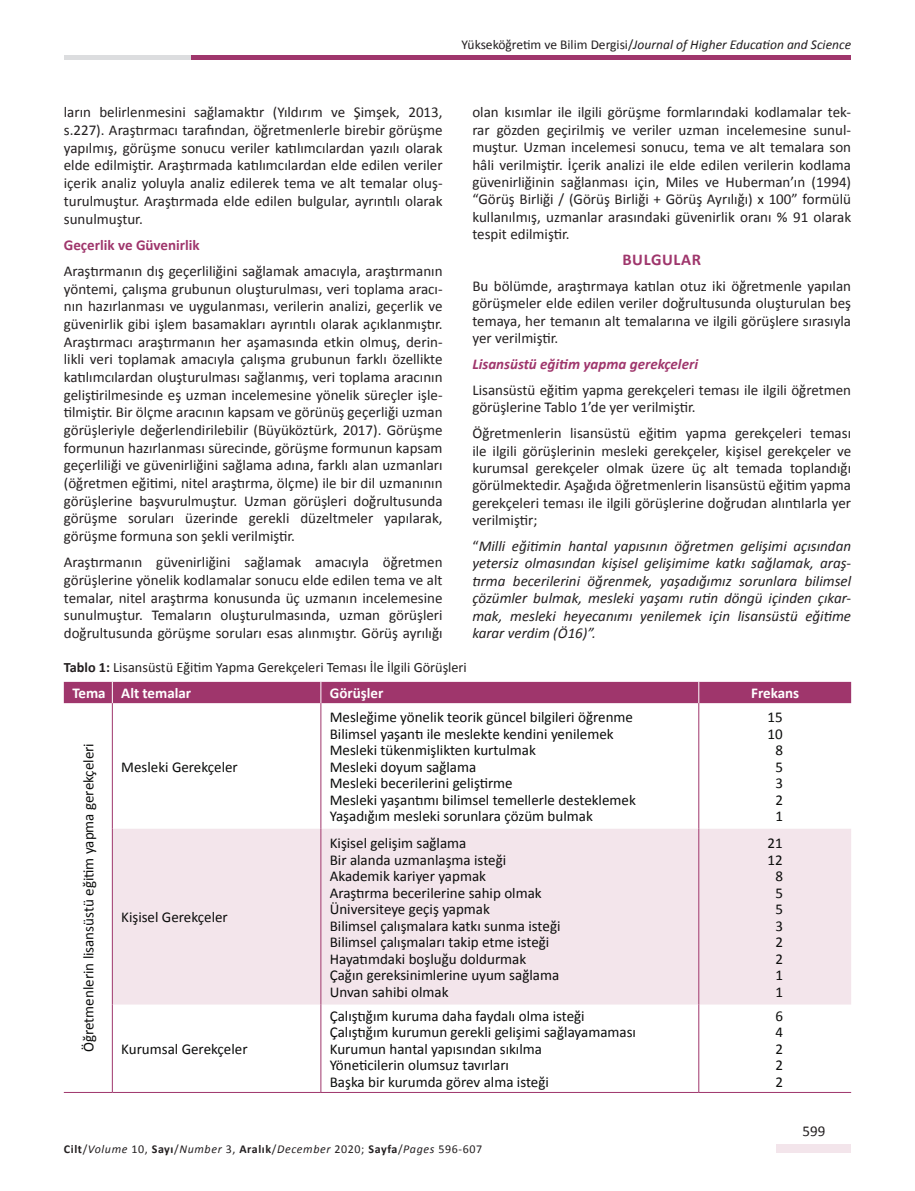
<style>
.page{position:relative;width:915px;height:1191px;background:#fff}
.page>*{position:absolute;margin:0;border:0;box-sizing:border-box;transform-origin:0 0}
.t1{font:700 16.5px "Calibri";letter-spacing:.04em;color:#9f366c}
.t2{font:15px/17.7px "Calibri";color:#231f20;text-align:justify}
.t3{font:15px/16.5px "Calibri";color:#0b0c0b}
.t4{font:italic 15px/17.4px "Calibri";color:#231f20;text-align:justify}
.t5{font:italic 700 15px "Calibri";color:#9f366c}
.t6{font:700 15px "Calibri";color:#fff}
.t7{font:700 15px "Calibri";color:#9f366c}
.t8{font:14.25px "Calibri";color:#231f20}
.t9{font:italic 13.5px "Calibri";color:#231f20}
.t10{font:italic 12px "Calibri";letter-spacing:.05em;color:#231f20}
.s1{font-style:normal}
.s2{font-weight:700}
.s3{font-weight:700;font-style:normal}
</style>
<div class="page">
<div style="left:776px;top:1144px;width:74px;height:8px;background:#f3e5eb"></div>
<div style="left:64px;top:55px;width:132px;height:5px;background:#dcdddf"></div>
<div style="left:191px;top:55px;width:659px;height:5px;background:#9f366c"></div>
<div style="left:113px;top:828px;width:737px;height:176px;background:#f3e5eb"></div>
<div style="left:64px;top:682px;width:786px;height:21px;background:#9f366c"></div>
<hr style="left:112px;top:703px;width:1px;height:125px;background:#9f366c">
<hr style="left:320px;top:703px;width:1px;height:125px;background:#9f366c">
<hr style="left:698px;top:703px;width:1px;height:125px;background:#9f366c">
<hr style="left:112px;top:828px;width:1px;height:176px;background:#9f366c">
<hr style="left:320px;top:828px;width:1px;height:176px;background:#9f366c">
<hr style="left:698px;top:828px;width:1px;height:176px;background:#9f366c">
<hr style="left:112px;top:1004px;width:1px;height:88px;background:#9f366c">
<hr style="left:320px;top:1004px;width:1px;height:88px;background:#9f366c">
<hr style="left:698px;top:1004px;width:1px;height:88px;background:#9f366c">
<hr style="left:64px;top:1092px;width:48px;height:1px;background:#9f366c">
<hr style="left:112px;top:1092px;width:209px;height:1px;background:#9f366c">
<hr style="left:321px;top:1092px;width:377px;height:1px;background:#9f366c">
<hr style="left:698px;top:1092px;width:152px;height:1px;background:#9f366c">
<p class="t9" style="left:461px;top:36px;width:391px"><span class="s1">Yükseköğretim ve Bilim Dergisi/</span>Journal of Higher Education and Science</p>
<p class="t2" style="left:64px;top:104px;width:380px">ların belirlenmesini sağlamaktır (Yıldırım ve Şimşek, 2013, s.227). Araştırmacı tarafından, öğretmenlerle birebir görüşme yapılmış, görüşme sonucu veriler katılımcılardan yazılı olarak elde edilmiştir. Araştırmada katılımcılardan elde edilen veriler içerik analiz yoluyla analiz edilerek tema ve alt temalar oluş&shy;turulmuştur. Araştırmada elde edilen bulgular, ayrıntılı olarak sunulmuştur.</p>
<p class="t7" style="left:64px;top:235px;width:137px">Geçerlik ve Güvenirlik</p>
<p class="t2" style="left:64px;top:262px;width:380px">Araştırmanın dış geçerliliğini sağlamak amacıyla, araştırmanın yöntemi, çalışma grubunun oluşturulması, veri toplama aracı&shy;nın hazırlanması ve uygulanması, verilerin analizi, geçerlik ve güvenirlik gibi işlem basamakları ayrıntılı olarak açıklanmıştır.<br>Araştırmacı araştırmanın her aşamasında etkin olmuş, derin&shy;likli veri toplamak amacıyla çalışma grubunun farklı özellikte katılımcılardan oluşturulması sağlanmış, veri toplama aracının geliştirilmesinde eş uzman incelemesine yönelik süreçler işle&shy;tilmiştir. Bir ölçme aracının kapsam ve görünüş geçerliği uzman görüşleriyle değerlendirilebilir (Büyüköztürk, 2017). Görüşme formunun hazırlanması sürecinde, görüşme formunun kapsam geçerliliği ve güvenirliğini sağlama adına, farklı alan uzmanları (öğretmen eğitimi, nitel araştırma, ölçme) ile bir dil uzmanının görüşlerine başvurulmuştur. Uzman görüşleri doğrultusunda görüşme soruları üzerinde gerekli düzeltmeler yapılarak, görüşme formuna son şekli verilmiştir.</p>
<p class="t2" style="left:64px;top:553px;width:380px">Araştırmanın güvenirliğini sağlamak amacıyla öğretmen görüşlerine yönelik kodlamalar sonucu elde edilen tema ve alt temalar, nitel araştırma konusunda üç uzmanın incelemesine sunulmuştur. Temaların oluşturulmasında, uzman görüşleri doğrultusunda görüşme soruları esas alınmıştır. Görüş ayrılığı</p>
<p class="t8" style="left:64px;top:658px;width:404px"><span class="s2">Tablo 1:</span> Lisansüstü Eğitim Yapma Gerekçeleri Teması İle İlgili Görüşleri</p>
<p class="t6" style="left:72px;top:683px;width:120px">Tema Alt temalar</p>
<p class="t6" style="left:329px;top:683px;width:55px">Görüşler</p>
<p class="t6" style="left:750px;top:683px;width:50px">Frekans</p>
<p class="t2" style="left:472px;top:104px;width:380px">olan kısımlar ile ilgili görüşme formlarındaki kodlamalar tek&shy;rar gözden geçirilmiş ve veriler uzman incelemesine sunul&shy;muştur. Uzman incelemesi sonucu, tema ve alt temalara son hâli verilmiştir. İçerik analizi ile elde edilen verilerin kodlama güvenirliğinin sağlanması için, Miles ve Huberman’ın (1994) “Görüş Birliği / (Görüş Birliği + Görüş Ayrılığı) x 100” formülü kullanılmış, uzmanlar arasındaki güvenirlik oranı % 91 olarak tespit edilmiştir.</p>
<p class="t1" style="left:622px;top:249px;width:80px">BULGULAR</p>
<p class="t2" style="left:472px;top:277px;width:380px">Bu bölümde, araştırmaya katılan otuz iki öğretmenle yapılan görüşmeler elde edilen veriler doğrultusunda oluşturulan beş temaya, her temanın alt temalarına ve ilgili görüşlere sırasıyla yer verilmiştir.</p>
<p class="t5" style="left:472px;top:354px;width:227px">Lisansüstü eğitim yapma gerekçeleri</p>
<p class="t2" style="left:472px;top:381px;width:380px">Lisansüstü eğitim yapma gerekçeleri teması ile ilgili öğretmen görüşlerine Tablo 1’de yer verilmiştir.</p>
<p class="t2" style="left:472px;top:424px;width:380px">Öğretmenlerin lisansüstü eğitim yapma gerekçeleri teması ile ilgili görüşlerinin mesleki gerekçeler, kişisel gerekçeler ve kurumsal gerekçeler olmak üzere üç alt temada toplandığı görülmektedir. Aşağıda öğretmenlerin lisansüstü eğitim yapma gerekçeleri teması ile ilgili görüşlerine doğrudan alıntılarla yer verilmiştir;</p>
<p class="t4" style="left:472px;top:537px;width:380px"><span class="s1">“</span>Milli eğitimin hantal yapısının öğretmen gelişimi açısından yetersiz olmasından kişisel gelişimime katkı sağlamak, araş&shy;tırma becerilerini öğrenmek, yaşadığımız sorunlara bilimsel çözümler bulmak, mesleki yaşamı rutin döngü içinden çıkar&shy;mak, mesleki heyecanımı yenilemek için lisansüstü eğitime karar verdim (Ö16)”.</p>
<p class="t3" style="left:80px;top:1052px;width:310px;rotate:-90deg">Öğretmenlerin lisansüstü eğitim yapma gerekçeleri</p>
<p class="t3" style="left:121px;top:758px;width:118px">Mesleki Gerekçeler</p>
<p class="t3" style="left:121px;top:909px;width:108px">Kişisel Gerekçeler</p>
<p class="t3" style="left:121px;top:1040px;width:128px">Kurumsal Gerekçeler</p>
<p class="t3" style="left:329px;top:709px;width:307px">Mesleğime yönelik teorik güncel bilgileri öğrenme Bilimsel yaşantı ile meslekte kendini yenilemek Mesleki tükenmişlikten kurtulmak<br>Mesleki doyum sağlama<br>Mesleki becerilerini geliştirme<br>Mesleki yaşantımı bilimsel temellerle desteklemek Yaşadığım mesleki sorunlara çözüm bulmak</p>
<p class="t3" style="left:767px;top:709px;width:17px;text-align:center">15<br>10<br>8<br>5<br>3<br>2<br>1</p>
<p class="t3" style="left:329px;top:834px;width:232px">Kişisel gelişim sağlama<br>Bir alanda uzmanlaşma isteği<br>Akademik kariyer yapmak<br>Araştırma becerilerine sahip olmak<br>Üniversiteye geçiş yapmak<br>Bilimsel çalışmalara katkı sunma isteği<br>Bilimsel çalışmaları takip etme isteği<br>Hayatımdaki boşluğu doldurmak<br>Çağın gereksinimlerine uyum sağlama<br>Unvan sahibi olmak</p>
<p class="t3" style="left:767px;top:834px;width:17px;text-align:center">21<br>12<br>8<br>5<br>5<br>3<br>2<br>2<br>1<br>1</p>
<p class="t3" style="left:329px;top:1007px;width:308px">Çalıştığım kuruma daha faydalı olma isteği Çalıştığım kurumun gerekli gelişimi sağlayamaması Kurumun hantal yapısından sıkılma<br>Yöneticilerin olumsuz tavırları<br>Başka bir kurumda görev alma isteği</p>
<p class="t3" style="left:775px;top:1007px;width:9px;text-align:justify">6<br>4<br>2<br>2<br>2</p>
<p class="t10" style="left:64px;top:1140px;width:419px"><span class="s3">Cilt</span><span class="s1">/</span>Volume <span class="s1">10,</span> <span class="s3">Sayı</span><span class="s1">/</span>Number <span class="s1">3,</span> <span class="s3">Aralık</span><span class="s1">/</span>December <span class="s1">2020;</span> <span class="s3">Sayfa</span><span class="s1">/</span>Pages <span class="s1">596-607</span></p>
<p class="t2" style="left:802px;top:1122px;width:24px">599</p>
</div>
